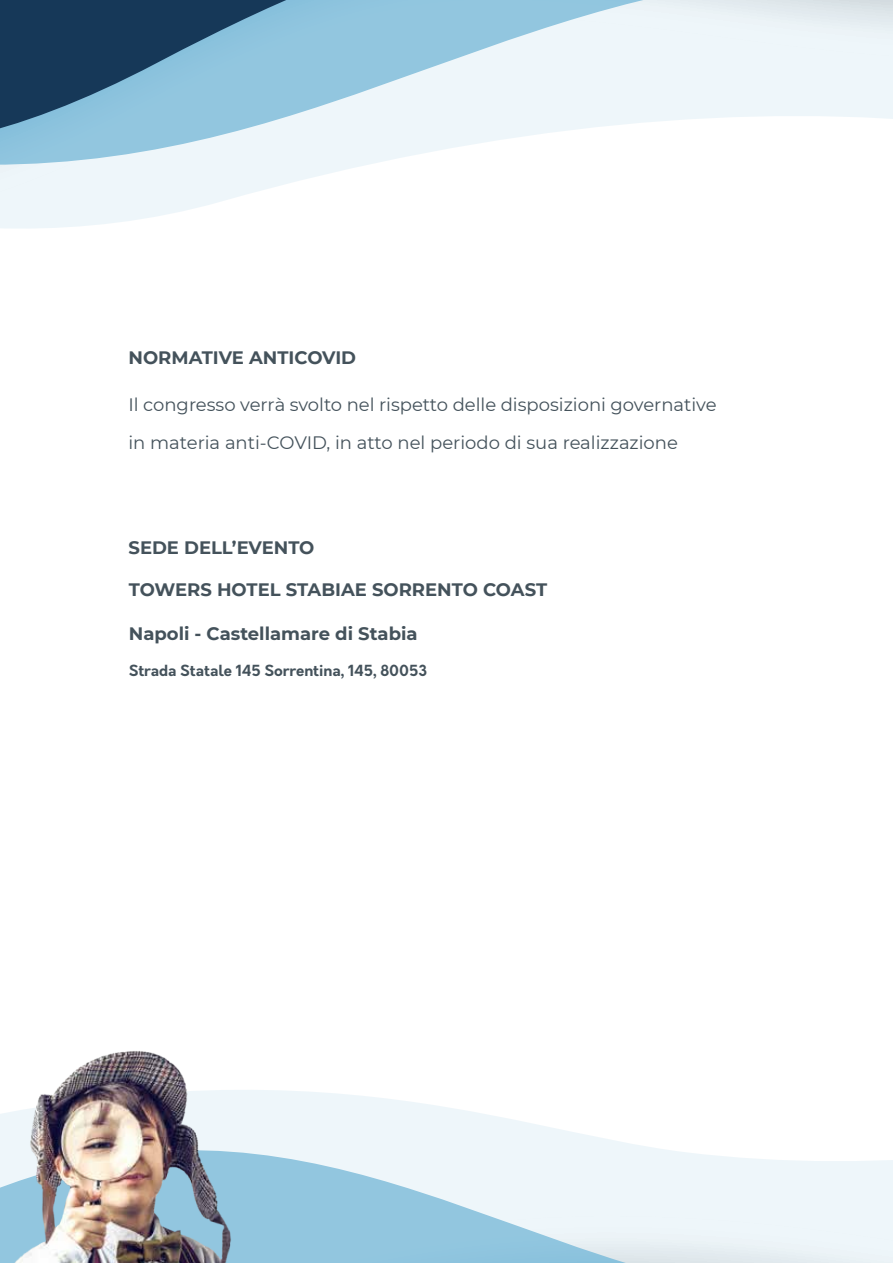
<style>
.page{position:relative;width:893px;height:1263px;background:#fff}
.page>*{position:absolute;margin:0;border:0;box-sizing:border-box;transform-origin:0 0}
.t1{font:18px/37.5px "Montserrat";color:#44525b}
.t2{font:700 18px "Montserrat";color:#44525b}
.t3{font:700 15px "Orkney";color:#44525b}
</style>
<div class="page">
<svg style="left:242px;top:1090px;width:651px;height:173px;fill:#eef6fa"></svg>
<svg style="left:0;top:216px;width:156px;height:12px"></svg>
<svg style="left:0;top:0;width:893px;height:216px"></svg>
<img style="left:0;top:1051px;width:242px;height:212px">
<p class="t2" style="left:129px;top:345px;width:229px">NORMATIVE ANTICOVID</p>
<p class="t1" style="left:128px;top:386px;width:590px">Il congresso verrà svolto nel rispetto delle disposizioni governative in materia anti-COVID, in atto nel periodo di sua realizzazione</p>
<p class="t2" style="left:129px;top:535px;width:187px">SEDE DELL’EVENTO</p>
<p class="t2" style="left:129px;top:577px;width:420px">TOWERS HOTEL STABIAE SORRENTO COAST</p>
<p class="t2" style="left:129px;top:620px;width:290px">Napoli - Castellamare di Stabia</p>
<p class="t3" style="left:129px;top:660px;width:300px">Strada Statale 145 Sorrentina, 145, 80053</p>
</div>
